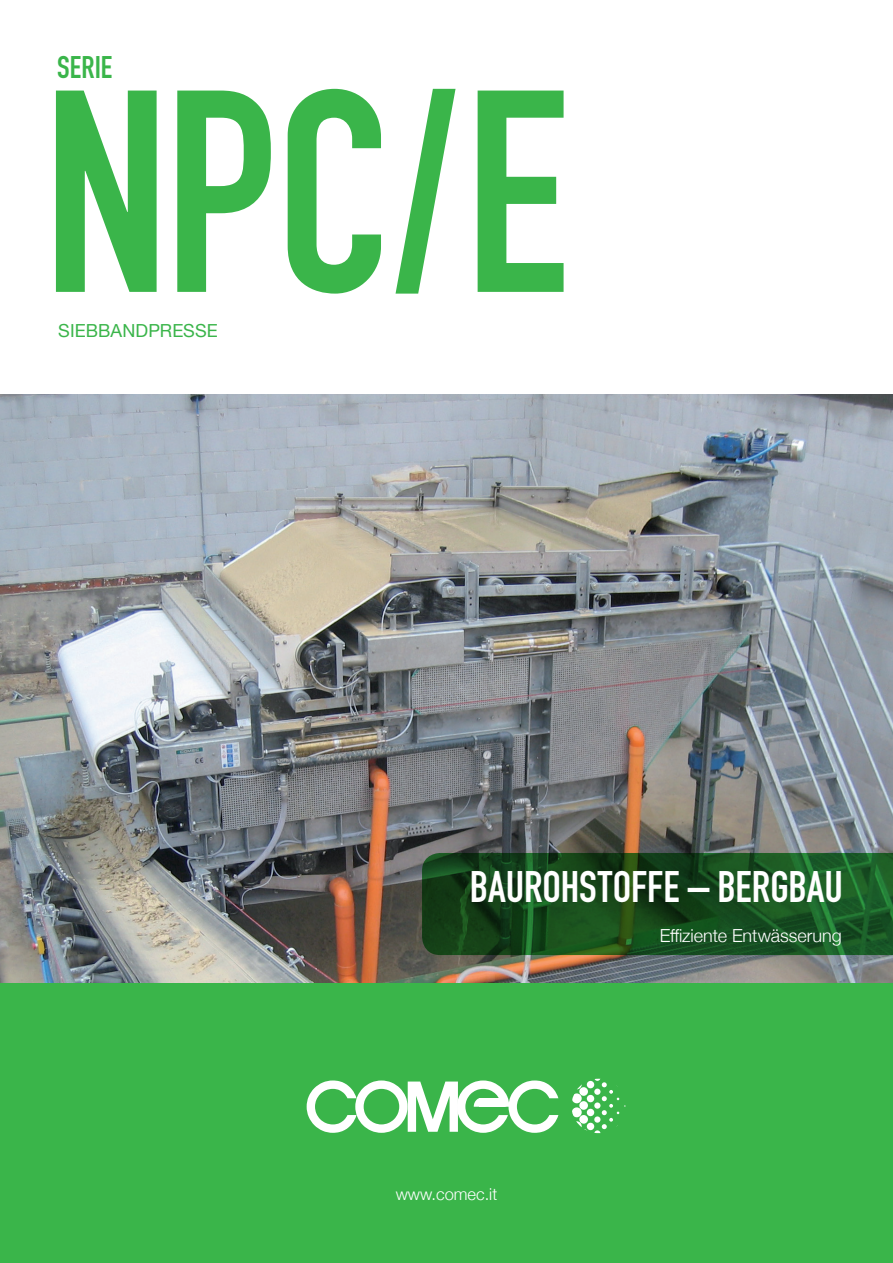
<style>
.page{position:relative;width:893px;height:1263px;background:#fff}
.page>*{position:absolute;margin:0;border:0;box-sizing:border-box;transform-origin:0 0}
.t1{font:282.75px "DIN Engschrift Alternate";color:#3ab54a}
.t2{font:43.5px "DIN Engschrift";color:#fff}
.t3{font:30.9px "DIN Engschrift Alternate";letter-spacing:.005em;color:#3ab54a}
.t4{font:300 18px "Helvetica Neue";color:#fff}
.t5{font:18px "Helvetica Neue";letter-spacing:.005em;color:#3ab54a}
.t6{font:300 16.5px "Helvetica Neue";color:#fff}
</style>
<div class="page">
<img style="left:0;top:394px;width:893px;height:589px">
<div style="left:0;top:983px;width:893px;height:280px;background:#3ab54a"></div>
<svg style="left:307px;top:1080px;width:251px;height:53px"></svg>
<div style="left:479px;top:1098px;width:26px;height:9px;background:#fff"></div>
<div style="left:572px;top:1093px;width:10px;height:10px;background:#fff;border-radius:50%"></div>
<div style="left:579px;top:1087px;width:9px;height:9px;background:#fff;border-radius:50%"></div>
<div style="left:587px;top:1081px;width:7px;height:7px;background:#fff;border-radius:50%"></div>
<div style="left:572px;top:1107px;width:10px;height:10px;background:#fff;border-radius:50%"></div>
<div style="left:579px;top:1101px;width:9px;height:9px;background:#fff;border-radius:50%"></div>
<div style="left:587px;top:1095px;width:7px;height:7px;background:#fff;border-radius:50%"></div>
<svg style="left:572px;top:1121px;width:10px;height:10px"></svg>
<div style="left:579px;top:1115px;width:9px;height:9px;background:#fff;border-radius:50%"></div>
<div style="left:587px;top:1109px;width:7px;height:7px;background:#fff;border-radius:50%"></div>
<div style="left:587px;top:1123px;width:7px;height:7px;background:#fff;border-radius:50%"></div>
<svg style="left:594px;top:1079px;width:32px;height:54px"></svg>
<svg style="left:422px;top:853px;width:471px;height:102px;background:#184c1d"></svg>
<h3 class="t3" style="left:57px;top:49px;width:57px">SERIE</h3>
<h1 class="t1" style="left:44px;top:27px;width:527px">NPC/E</h1>
<p class="t5" style="left:58px;top:318px;width:161px">SIEBBANDPRESSE</p>
<h2 class="t2" style="left:470px;top:861px;width:375px">BAUROHSTOFFE – BERGBAU</h2>
<p class="t4" style="left:660px;top:921px;width:184px">Effiziente Entwässerung</p>
<p class="t6" style="left:396px;top:1181px;width:103px">www.comec.it</p>
</div>
